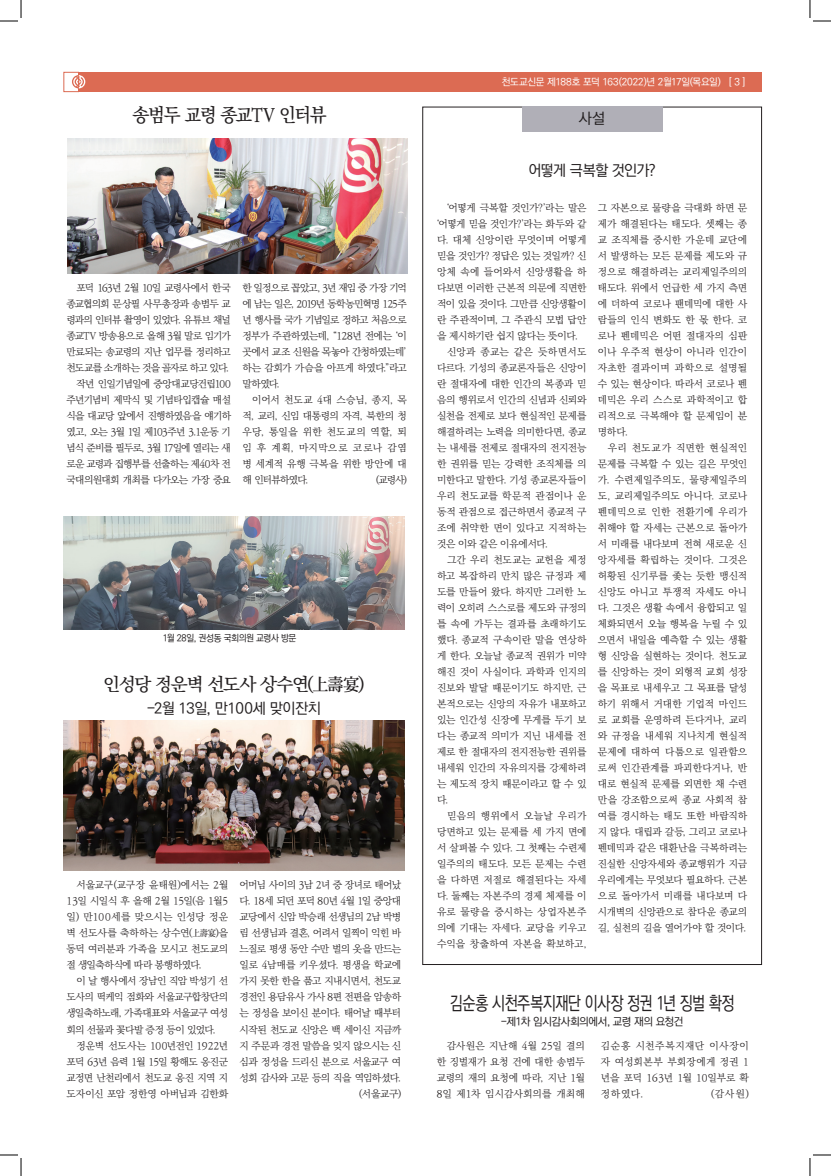
<style>
.page{position:relative;width:831px;height:1176px;background:#fff}
.page>*{position:absolute;margin:0;border:0;box-sizing:border-box;transform-origin:0 0}
.t1{font:19px "Ko Pub Batang PM";letter-spacing:-.075em;color:#231f20;scale:.95 1}
.t2{font:500 18.6px "Ko Pub Dotum";letter-spacing:-.03em;color:#231f20;scale:.81 1}
.t3{font:18px "Ko Pub Batang PM";letter-spacing:-.06em;color:#231f20}
.t4{font:500 15px "Ko Pub Dotum";letter-spacing:-.035em;color:#231f20}
.t5{font:500 11px "Ko Pub World Dotum";letter-spacing:-.035em;color:#231f20}
.t6{font:300 10px/16.1px "Ko Pub World Batang";letter-spacing:-.05em;color:#231f20;text-align:justify}
.t7{font:10px/16px "Ko Pub World Batang PL";letter-spacing:-.015em;color:#231f20;text-align:justify}
.t8{font:300 10px/16px "Ko Pub Batang";letter-spacing:-.025em;color:#231f20;text-align:justify}
.t9{font:300 10px/16px "Ko Pub World Batang";letter-spacing:-.07em;color:#231f20;text-align:right}
.t10{font:10px "Ko Pub World Batang PL";letter-spacing:-.035em;color:#231f20}
.t11{font:10px "Ko Pub World Batang PL";letter-spacing:-.04em;color:#231f20}
.t12{font:10px "Ko Pub World Batang PL";letter-spacing:-.045em;color:#231f20}
.t13{font:500 10px "Ko Pub World Dotum";letter-spacing:-.03em;color:#fff}
.t14{font:10px "Ko Pub World Batang PL";letter-spacing:.03em;color:#231f20}
.t15{font:10px "Ko Pub World Batang PL";letter-spacing:.02em;color:#231f20}
.t16{font:10px "Ko Pub World Batang PL";letter-spacing:.01em;color:#231f20}
.t17{font:10px "Ko Pub World Batang PL";letter-spacing:.005em;color:#231f20}
.t18{font:10px "Ko Pub World Batang PL";letter-spacing:.045em;color:#231f20}
.t19{font:9.5px "Ko Pub Dotum PM";letter-spacing:-.04em;color:#231f20;scale:.95 1}
.s1{font-size:9.5px}
</style>
<div class="page">
<div style="left:64px;top:72px;width:15px;height:20px;border:1px solid #dc6b53"></div>
<div style="left:79px;top:72px;width:682px;height:20px;background:#dc6b53"></div>
<svg style="left:72px;top:75px;width:13px;height:13px"></svg>
<div style="left:521px;top:106px;width:141px;height:25px;background:#b0afb7"></div>
<img style="left:64px;top:516px;width:340px;height:113px">
<img style="left:67px;top:139px;width:340px;height:135px">
<img style="left:64px;top:720px;width:340px;height:150px">
<svg style="left:0;top:0;width:22px;height:22px"></svg>
<svg style="left:0;top:1154px;width:22px;height:22px"></svg>
<svg style="left:809px;top:0;width:21px;height:22px"></svg>
<svg style="left:809px;top:1154px;width:21px;height:22px"></svg>
<h1 class="t1" style="left:132px;top:106px;width:206px">송범두 교령 종교TV 인터뷰</h1>
<p class="t9" style="left:66px;top:280px;width:166px">포덕 163년 2월 10일 교령사에서 한국 종교협의회 문상필 사무총장과 송범두 교 령과의 인터뷰 촬영이 있었다. 유튜브 채널 종교TV 방송용으로 올해 3월 말로 임기가 만료되는 송교령의 지난 업무를 정리하고 천도교를 소개하는 것을 골자로 하고 있다. 작년 인일기념일에 중앙대교당건립100 주년기념비 제막식 및 기념타입캡슐 매설 식을 대교당 앞에서 진행하였음을 얘기하 였고, 오는 3월 1일 제103주년 3.1운동 기 념식 준비를 필두로, 3월 17일에 열리는 새 로운 교령과 집행부를 선출하는 제40차 전 국대의원대회 개최를 다가오는 가장 중요</p>
<p class="t6" style="left:242px;top:280px;width:166px">한 일정으로 꼽았고, 3년 재임 중 가장 기억 에 남는 일은, 2019년 동학농민혁명 125주 년 행사를 국가 기념일로 정하고 처음으로 정부가 주관하였는데, “128년 전에는 ‘이 곳에서 교조 신원을 목놓아 간청하였는데’ 하는 감회가 가슴을 아프게 하였다.”라고 말하였다.</p>
<p class="t6" style="left:242px;top:392px;width:166px;text-indent:10px">이어서 천도교 4대 스승님, 종지, 목 적, 교리, 신임 대통령의 자격, 북한의 청 우당, 통일을 위한 천도교의 역할, 퇴 임 후 계획, 마지막으로 코로나 감염 병 세계적 유행 극복을 위한 방안에 대 해 인터뷰하였다.</p>
<p class="t6" style="left:376px;top:472px;width:32px">(교령사)</p>
<p class="t19" style="left:163px;top:633px;width:142px">1월 28일, 권성동 국회의원 교령사 방문</p>
<h3 class="t3" style="left:103px;top:676px;width:262px">인성당 정운벽 선도사 상수연(上壽宴)</h3>
<h3 class="t4" style="left:147px;top:701px;width:176px">-2월 13일, 만100세 맞이잔치</h3>
<p class="t6" style="left:66px;top:877px;width:163px;text-indent:10px">서울교구(교구장 윤태원)에서는 2월 13일 시일식 후 올해 2월 15일(음 1월5 일) 만100세를 맞으시는 인성당 정운 벽 선도사를 축하하는 상수연(<span class="s1">上壽宴</span>)을 동덕 여러분과 가족을 모시고 천도교의 절 생일축하식에 따라 봉행하였다.</p>
<p class="t6" style="left:66px;top:973px;width:163px;text-indent:10px">이 날 행사에서 장남인 직암 박성기 선 도사의 떡케익 점화와 서울교구합창단의 생일축하노래, 가족대표와 서울교구 여성 회의 선물과 꽃다발 증정 등이 있었다.</p>
<p class="t6" style="left:66px;top:1038px;width:163px;text-indent:10px">정운벽 선도사는 100년전인 1922년 포덕 63년 음력 1월 15일 황해도 옹진군 교정면 난천리에서 천도교 옹진 지역 지 도자이신 포암 정한영 아버님과 김한화</p>
<p class="t6" style="left:239px;top:877px;width:163px;text-align:right">어머님 사이의 3남 2녀 중 장녀로 태어났 다. 18세 되던 포덕 80년 4월 1일 중앙대 교당에서 신암 박승래 선생님의 2남 박병 림 선생님과 결혼, 어려서 일찍이 익힌 바 느질로 평생 동안 수만 벌의 옷을 만드는 일로 4남매를 키우셨다. 평생을 학교에 가지 못한 한을 품고 지내시면서, 천도교 경전인 용담유사 가사 8편 전편을 암송하 는 정성을 보이신 분이다. 태어날 때부터 시작된 천도교 신앙은 백 세이신 지금까 지 주문과 경전 말씀을 잊지 않으시는 신 심과 정성을 드리신 분으로 서울교구 여 성회 감사와 고문 등의 직을 역임하셨다. (서울교구)</p>
<p class="t13" style="left:501px;top:75px;width:245px">천도교신문 제188호 포덕 163(2022)년 2월17일(목요일) [ 3 ]</p>
<h3 class="t4" style="left:578px;top:111px;width:28px">사설</h3>
<h3 class="t4" style="left:528px;top:163px;width:129px">어떻게 극복할 것인가?</h3>
<p class="t11" style="left:446px;top:201px;width:141px">‘어떻게 극복할 것인가?’라는 말은</p>
<p class="t11" style="left:437px;top:217px;width:151px">‘어떻게 믿을 것인가?’라는 화두와 같</p>
<p class="t7" style="left:437px;top:232px;width:151px">다. 대체 신앙이란 무엇이며 어떻게</p>
<p class="t11" style="left:437px;top:249px;width:151px">믿을 것인가? 정답은 있는 것일까? 신</p>
<p class="t16" style="left:437px;top:265px;width:151px">앙체 속에 들어와서 신앙생활을 하</p>
<p class="t7" style="left:437px;top:280px;width:151px">다보면 이러한 근본적 의문에 직면한</p>
<p class="t12" style="left:437px;top:297px;width:151px">적이 있을 것이다. 그만큼 신앙생활이</p>
<p class="t7" style="left:437px;top:312px;width:151px">란 주관적이며, 그 주관식 모법 답안</p>
<p class="t11" style="left:437px;top:329px;width:142px">을 제시하기란 쉽지 않다는 뜻이다.</p>
<p class="t14" style="left:446px;top:345px;width:141px">신앙과 종교는 같은 듯하면서도</p>
<p class="t12" style="left:437px;top:361px;width:151px">다르다. 기성의 종교론자들은 신앙이</p>
<p class="t7" style="left:437px;top:376px;width:151px">란 절대자에 대한 인간의 복종과 믿</p>
<p class="t10" style="left:437px;top:393px;width:151px">음의 행위로서 인간의 신념과 신뢰와</p>
<p class="t12" style="left:437px;top:409px;width:151px">실천을 전제로 보다 현실적인 문제를</p>
<p class="t10" style="left:437px;top:425px;width:151px">해결하려는 노력을 의미한다면, 종교</p>
<p class="t7" style="left:437px;top:440px;width:151px">는 내세를 전제로 절대자의 전지전능</p>
<p class="t7" style="left:437px;top:456px;width:151px">한 권위를 믿는 강력한 조직체를 의</p>
<p class="t7" style="left:437px;top:472px;width:151px">미한다고 말한다. 기성 종교론자들이</p>
<p class="t7" style="left:437px;top:488px;width:151px">우리 천도교를 학문적 관점이나 운</p>
<p class="t7" style="left:437px;top:504px;width:151px">동적 관점으로 접근하면서 종교적 구</p>
<p class="t7" style="left:437px;top:520px;width:151px">조에 취약한 면이 있다고 지적하는</p>
<p class="t7" style="left:437px;top:536px;width:112px">것은 이와 같은 이유에서다.</p>
<p class="t7" style="left:446px;top:552px;width:141px">그간 우리 천도교는 교헌을 제정</p>
<p class="t7" style="left:437px;top:568px;width:151px">하고 복잡하리 만치 많은 규정과 제</p>
<p class="t7" style="left:437px;top:584px;width:151px">도를 만들어 왔다. 하지만 그러한 노</p>
<p class="t10" style="left:437px;top:601px;width:151px">력이 오히려 스스로를 제도와 규정의</p>
<p class="t7" style="left:437px;top:616px;width:151px">틀 속에 가두는 결과를 초래하기도</p>
<p class="t7" style="left:437px;top:632px;width:151px">했다. 종교적 구속이란 말을 연상하</p>
<p class="t10" style="left:437px;top:649px;width:151px">게 한다. 오늘날 종교적 권위가 미약</p>
<p class="t7" style="left:437px;top:664px;width:151px">해진 것이 사실이다. 과학과 인지의</p>
<p class="t7" style="left:437px;top:680px;width:151px">진보와 발달 때문이기도 하지만, 근</p>
<p class="t7" style="left:437px;top:696px;width:151px">본적으로는 신앙의 자유가 내포하고</p>
<p class="t7" style="left:437px;top:712px;width:151px">있는 인간성 신장에 무게를 두기 보</p>
<p class="t7" style="left:437px;top:728px;width:151px">다는 종교적 의미가 지닌 내세를 전</p>
<p class="t7" style="left:437px;top:744px;width:151px">제로 한 절대자의 전지전능한 권위를</p>
<p class="t7" style="left:437px;top:760px;width:151px">내세워 인간의 자유의지를 강제하려</p>
<p class="t10" style="left:437px;top:777px;width:151px">는 제도적 장치 때문이라고 할 수 있</p>
<p class="t7" style="left:437px;top:792px;width:13px">다.</p>
<p class="t14" style="left:446px;top:809px;width:141px">믿음의 행위에서 오늘날 우리가</p>
<p class="t7" style="left:437px;top:824px;width:151px">당면하고 있는 문제를 세 가지 면에</p>
<p class="t7" style="left:437px;top:840px;width:151px">서 살펴볼 수 있다. 그 첫째는 수련제</p>
<p class="t7" style="left:437px;top:856px;width:151px">일주의의 태도다. 모든 문제는 수련</p>
<p class="t17" style="left:437px;top:873px;width:151px">을 다하면 저절로 해결된다는 자세</p>
<p class="t7" style="left:437px;top:888px;width:151px">다. 둘째는 자본주의 경제 체제를 이</p>
<p class="t18" style="left:437px;top:905px;width:151px">유로 물량을 중시하는 상업자본주</p>
<p class="t7" style="left:437px;top:920px;width:151px">의에 기대는 자세다. 교당을 키우고</p>
<p class="t15" style="left:437px;top:937px;width:151px">수익을 창출하여 자본을 확보하고,</p>
<p class="t7" style="left:597px;top:200px;width:151px">그 자본으로 물량을 극대화 하면 문 제가 해결된다는 태도다. 셋째는 종 교 조직체를 중시한 가운데 교단에 서 발생하는 모든 문제를 제도와 규 정으로 해결하려는 교리제일주의의 태도다. 위에서 언급한 세 가지 측면 에 더하여 코로나 팬데믹에 대한 사 람들의 인식 변화도 한 몫 한다. 코 로나 펜데믹은 어떤 절대자의 심판 이나 우주적 현상이 아니라 인간이 자초한 결과이며 과학으로 설명될 수 있는 현상이다. 따라서 코로나 펜 데믹은 우리 스스로 과학적이고 합 리적으로 극복해야 할 문제임이 분 명하다.</p>
<p class="t8" style="left:597px;top:441px;width:151px;text-indent:10px">우리 천도교가 직면한 현실적인 문제를 극복할 수 있는 길은 무엇인 가. 수련제일주의도, 물량제일주의 도, 교리제일주의도 아니다. 코로나 펜데믹으로 인한 전환기에 우리가 취해야 할 자세는 근본으로 돌아가 서 미래를 내다보며 전혀 새로운 신 앙자세를 확립하는 것이다. 그것은 허황된 신기루를 좇는 듯한 맹신적 신앙도 아니고 투쟁적 자세도 아니 다. 그것은 생활 속에서 융합되고 일 체화되면서 오늘 행복을 누릴 수 있 으면서 내일을 예측할 수 있는 생활 형 신앙을 실현하는 것이다. 천도교 를 신앙하는 것이 외형적 교회 성장 을 목표로 내세우고 그 목표를 달성 하기 위해서 거대한 기업적 마인드 로 교회를 운영하려 든다거나, 교리 와 규정을 내세워 지나치게 현실적 문제에 대하여 다툼으로 일관함으 로써 인간관계를 파괴한다거나, 반 대로 현실적 문제를 외면한 채 수련 만을 강조함으로써 종교 사회적 참 여를 경시하는 태도 또한 바람직하 지 않다. 대립과 갈등, 그리고 코로나 펜데믹과 같은 대환난을 극복하려는 진실한 신앙자세와 종교행위가 지금 우리에게는 무엇보다 필요하다. 근본 으로 돌아가서 미래를 내다보며 다 시개벽의 신앙관으로 참다운 종교의 길, 실천의 길을 열어가야 할 것이다.</p>
<h2 class="t2" style="left:449px;top:994px;width:353px">김순홍 시천주복지재단 이사장 정권 1년 징벌 확정</h2>
<p class="t5" style="left:500px;top:1014px;width:184px">-제1차 임시감사회의에서, 교령 재의 요청건</p>
<p class="t6" style="left:436px;top:1038px;width:149px;text-indent:10px">감사원은 지난해 4월 25일 결의 한 징벌재가 요청 건에 대한 송범두 교령의 재의 요청에 따라, 지난 1월 8일 제1차 임시감사회의를 개최해</p>
<p class="t6" style="left:600px;top:1038px;width:149px">김순홍 시천주복지재단 이사장이 자 여성회본부 부회장에게 정권 1 년을 포덕 163년 1월 10일부로 확 정하였다.</p>
<p class="t6" style="left:710px;top:1086px;width:39px">(감사원)</p>
</div>
